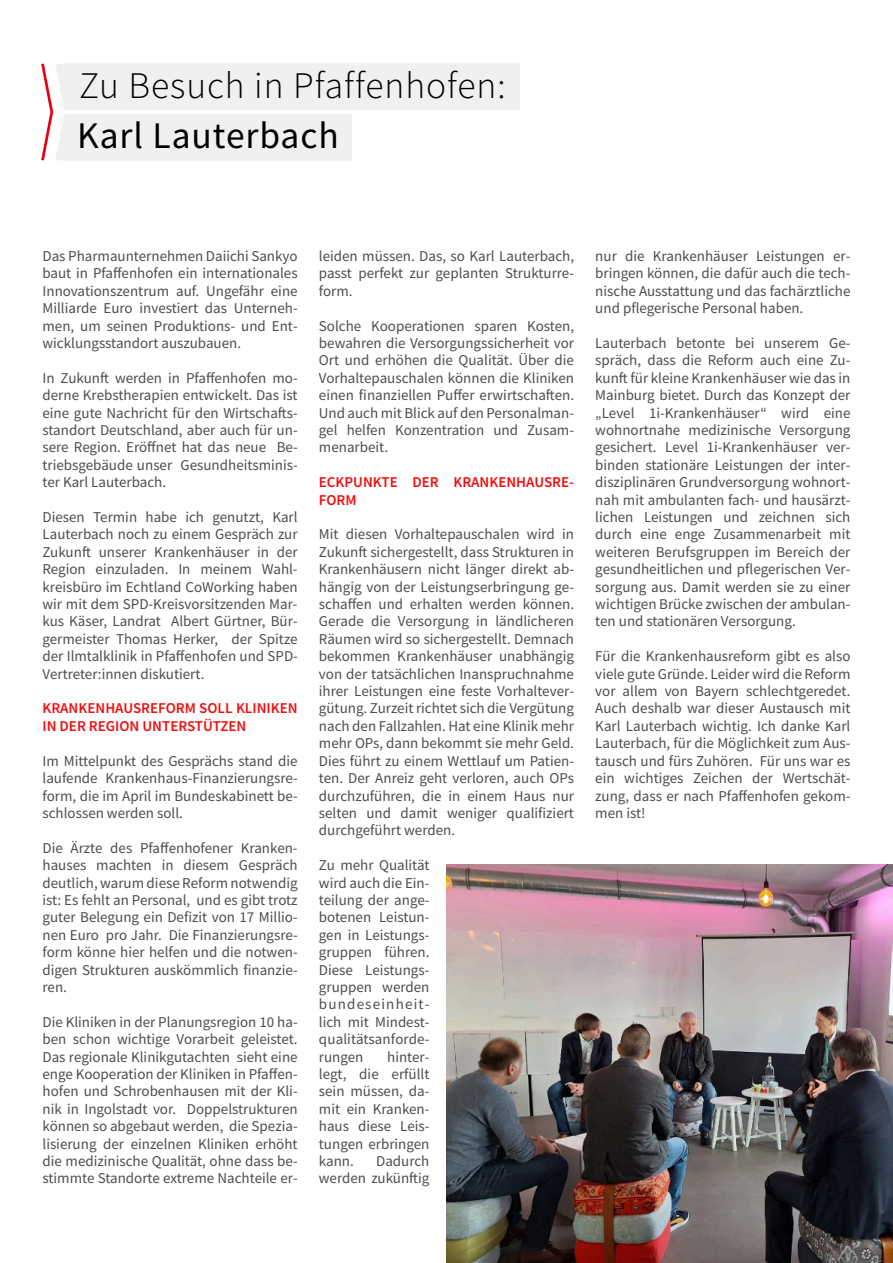
<style>
.page{position:relative;width:893px;height:1263px;background:#fff}
.page>*{position:absolute;margin:0;border:0;box-sizing:border-box;transform-origin:0 0}
.t1{font:300 37.5px "Source Sans Pro";letter-spacing:.025em;color:#000}
.t2{font:37.5px "Source Sans Pro";letter-spacing:.025em;color:#000}
.t3{font:15px/17.4px "Source Sans Pro";color:#4d4d4d;text-align:justify}
.t4{font:600 15px/17.4px "Source Sans Pro";color:#f20d0d}
</style>
<div class="page">
<div style="left:64px;top:64px;width:455px;height:46px;background:#f0f0f0"></div>
<div style="left:64px;top:114px;width:288px;height:46px;background:#f0f0f0"></div>
<svg style="left:41px;top:63px;width:32px;height:98px"></svg>
<img style="left:446px;top:864px;width:447px;height:399px">
<h1 class="t1" style="left:79px;top:70px;width:428px">Zu Besuch in Pfaffenhofen:</h1>
<h1 class="t2" style="left:77px;top:120px;width:263px">Karl Lauterbach</h1>
<p class="t3" style="left:43px;top:249px;width:257px">Das Pharmaunternehmen Daiichi Sankyo baut in Pfaffenhofen ein internationales Innovationszentrum auf. Ungefähr eine Milliarde Euro investiert das Unterneh&shy;men, um seinen Produktions- und Ent&shy;wicklungsstandort auszubauen.</p>
<p class="t3" style="left:43px;top:370px;width:257px">In Zukunft werden in Pfaffenhofen mo&shy;derne Krebstherapien entwickelt. Das ist eine gute Nachricht für den Wirtschafts&shy;standort Deutschland, aber auch für un&shy;sere Region. Eröffnet hat das neue Be&shy;triebsgebäude unser Gesundheitsminis&shy;ter Karl Lauterbach.</p>
<p class="t3" style="left:43px;top:510px;width:257px">Diesen Termin habe ich genutzt, Karl Lauterbach noch zu einem Gespräch zur Zukunft unserer Krankenhäuser in der Region einzuladen. In meinem Wahl&shy;kreisbüro im Echtland CoWorking haben wir mit dem SPD-Kreisvorsitzenden Mar&shy;kus Käser, Landrat Albert Gürtner, Bür&shy;germeister Thomas Herker, der Spitze der Ilmtalklinik in Pfaffenhofen und SPD-Vertreter:innen diskutiert.</p>
<p class="t4" style="left:43px;top:701px;width:257px">KRANKENHAUSREFORM SOLL KLINIKEN<br>IN DER REGION UNTERSTÜTZEN</p>
<p class="t3" style="left:43px;top:753px;width:257px">Im Mittelpunkt des Gesprächs stand die laufende Krankenhaus-Finanzierungsre&shy;form, die im April im Bundeskabinett be&shy;schlossen werden soll.</p>
<p class="t3" style="left:43px;top:840px;width:257px">Die Ärzte des Pfaffenhofener Kranken&shy;hauses machten in diesem Gespräch deutlich, warum diese Reform notwendig ist: Es fehlt an Personal, und es gibt trotz guter Belegung ein Defizit von 17 Millio&shy;nen Euro pro Jahr. Die Finanzierungsre&shy;form könne hier helfen und die notwen&shy;digen Strukturen auskömmlich finanzie&shy;ren.</p>
<p class="t3" style="left:43px;top:1014px;width:257px">Die Kliniken in der Planungsregion 10 ha&shy;ben schon wichtige Vorarbeit geleistet.<br>Das regionale Klinikgutachten sieht eine enge Kooperation der Kliniken in Pfaffen&shy;hofen und Schrobenhausen mit der Kli&shy;nik in Ingolstadt vor. Doppelstrukturen können so abgebaut werden, die Spezia&shy;lisierung der einzelnen Kliniken erhöht die medizinische Qualität, ohne dass be&shy;stimmte Standorte extreme Nachteile er-</p>
<p class="t3" style="left:319px;top:249px;width:257px">leiden müssen. Das, so Karl Lauterbach, passt perfekt zur geplanten Strukturre&shy;form.</p>
<p class="t3" style="left:319px;top:318px;width:257px">Solche Kooperationen sparen Kosten, bewahren die Versorgungssicherheit vor Ort und erhöhen die Qualität. Über die Vorhaltepauschalen können die Kliniken einen finanziellen Puffer erwirtschaften.<br>Und auch mit Blick auf den Personalman&shy;gel helfen Konzentration und Zusam&shy;menarbeit.</p>
<p class="t4" style="left:319px;top:475px;width:257px">ECKPUNKTE DER KRANKENHAUSRE-<br>FORM</p>
<p class="t3" style="left:319px;top:527px;width:257px">Mit diesen Vorhaltepauschalen wird in Zukunft sichergestellt, dass Strukturen in Krankenhäusern nicht länger direkt ab&shy;hängig von der Leistungserbringung ge&shy;schaffen und erhalten werden können.<br>Gerade die Versorgung in ländlicheren Räumen wird so sichergestellt. Demnach bekommen Krankenhäuser unabhängig von der tatsächlichen Inanspruchnahme ihrer Leistungen eine feste Vorhaltever&shy;gütung. Zurzeit richtet sich die Vergütung nach den Fallzahlen. Hat eine Klinik mehr mehr OPs, dann bekommt sie mehr Geld.<br>Dies führt zu einem Wettlauf um Patien&shy;ten. Der Anreiz geht verloren, auch OPs durchzuführen, die in einem Haus nur selten und damit weniger qualifiziert durchgeführt werden.</p>
<p class="t3" style="left:319px;top:858px;width:112px">Zu mehr Qualität wird auch die Ein&shy;teilung der ange&shy;botenen Leistun&shy;gen in Leistungs&shy;gruppen führen.<br>Diese Leistungs&shy;gruppen werden bundeseinheit&shy;lich mit Mindest&shy;qualitätsanforde&shy;rungen</p>
<p class="t3" style="left:319px;top:1049px;width:112px;text-indent:68px">hinter&shy;legt, die erfüllt sein müssen, da&shy;mit ein Kranken&shy;haus diese Leis&shy;tungen erbringen kann.</p>
<p class="t3" style="left:319px;top:1153px;width:112px;text-align:right">Dadurch<br>werden zukünftig</p>
<p class="t3" style="left:595px;top:249px;width:257px">nur die Krankenhäuser Leistungen er&shy;bringen können, die dafür auch die tech&shy;nische Ausstattung und das fachärztliche und pflegerische Personal haben.</p>
<p class="t3" style="left:595px;top:336px;width:257px">Lauterbach betonte bei unserem Ge&shy;spräch, dass die Reform auch eine Zu&shy;kunft für kleine Krankenhäuser wie das in Mainburg bietet. Durch das Konzept der „Level 1i-Krankenhäuser“ wird eine wohnortnahe medizinische Versorgung gesichert. Level 1i-Krankenhäuser ver&shy;binden stationäre Leistungen der inter&shy;disziplinären Grundversorgung wohnort&shy;nah mit ambulanten fach- und hausärzt&shy;lichen Leistungen und zeichnen sich durch eine enge Zusammenarbeit mit weiteren Berufsgruppen im Bereich der gesundheitlichen und pflegerischen Ver&shy;sorgung aus. Damit werden sie zu einer wichtigen Brücke zwischen der ambulan&shy;ten und stationären Versorgung.</p>
<p class="t3" style="left:595px;top:649px;width:257px">Für die Krankenhausreform gibt es also viele gute Gründe. Leider wird die Reform vor allem von Bayern schlechtgeredet.<br>Auch deshalb war dieser Austausch mit Karl Lauterbach wichtig. Ich danke Karl Lauterbach, für die Möglichkeit zum Aus&shy;tausch und fürs Zuhören. Für uns war es ein wichtiges Zeichen der Wertschät&shy;zung, dass er nach Pfaffenhofen gekom&shy;men ist!</p>
</div>
